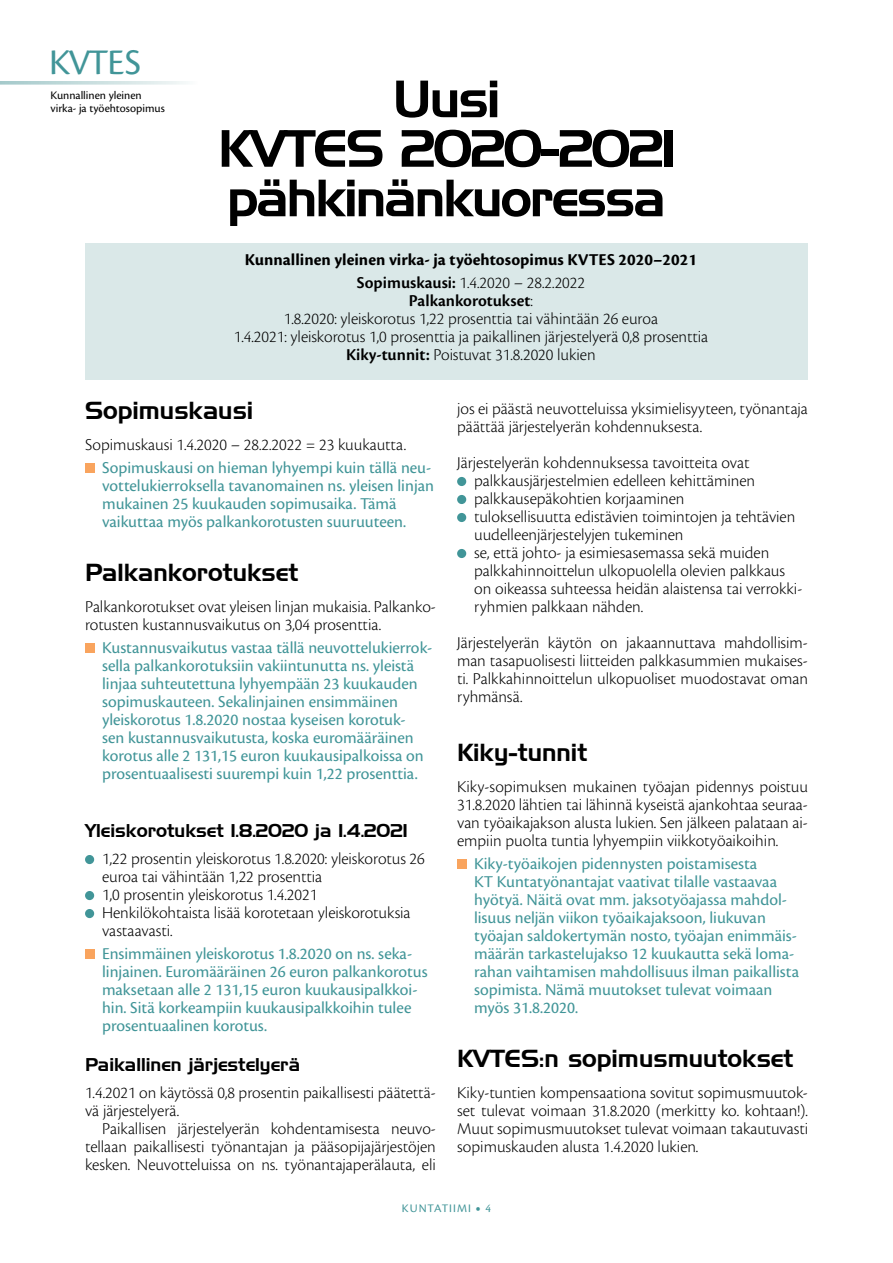
<style>
.page{position:relative;width:893px;height:1263px;background:#fff}
.page>*{position:absolute;margin:0;border:0;box-sizing:border-box;transform-origin:0 0}
.ots_hand_1{font:51px/49.5px "Handel Gothic BT";letter-spacing:-.04em;color:#000}
.ots_hand_1-2{font:37.5px "Cronos Pro";letter-spacing:-.04em;color:#419598}
.väliots_hand_3_16_16{font:24px "Handel Gothic BT";color:#000}
.väliots_hand_1_12_12{font:18px "Handel Gothic BT";color:#000}
.leipis_cro_115_12_SI{font:17.25px/18px "Cronos Pro";color:#419598}
.leipis_cro_115_12_EI{font:300 17.25px/18px "Cronos Pro";color:#000;text-align:justify}
.leipis_cro_PA_1{font:300 17.25px/18px "Cronos Pro";color:#000}
.leipis_cro_115_12{font:300 17.25px/18px "Cronos Pro";color:#000;text-align:justify}
.leipis_cro_115_12_EI-2{font:700 17.25px "Cronos Pro";color:#000}
.leipis_cro_115_12_EI-3{font:600 17.25px "Cronos Pro";color:#000}
.leipis_cro_8_85_TUNN{font:12px/12.8px "Cronos Pro";color:#000}
.leipis_cro_115_12_EI-4{font:12px "Cronos Pro";letter-spacing:.085em;color:#419598}
.s1{font-weight:600}
.s2{font-weight:300}
.s3{font-size:17.25px}
</style>
<div class="page">
<div style="left:85px;top:243px;width:723px;height:136px;background:#dae8e8"></div>
<div style="left:85px;top:463px;width:9px;height:9px;background:#f9a45e"></div>
<div style="left:85px;top:643px;width:9px;height:9px;background:#f9a45e"></div>
<div style="left:85px;top:855px;width:9px;height:9px;background:#419598;border-radius:50%"></div>
<div style="left:85px;top:891px;width:9px;height:9px;background:#419598;border-radius:50%"></div>
<div style="left:85px;top:909px;width:9px;height:9px;background:#419598;border-radius:50%"></div>
<div style="left:85px;top:949px;width:9px;height:10px;background:#f9a45e"></div>
<div style="left:457px;top:477px;width:9px;height:9px;background:#419598;border-radius:50%"></div>
<div style="left:457px;top:495px;width:9px;height:9px;background:#419598;border-radius:50%"></div>
<div style="left:457px;top:513px;width:9px;height:9px;background:#419598;border-radius:50%"></div>
<div style="left:457px;top:549px;width:9px;height:9px;background:#419598;border-radius:50%"></div>
<div style="left:457px;top:859px;width:9px;height:9px;background:#f9a45e"></div>
<svg style="left:0;top:81px;width:186px;height:4px"></svg>
<p class="ots_hand_1-2" style="left:49px;top:41px;width:93px">KVTES</p>
<p class="leipis_cro_8_85_TUNN" style="left:50px;top:89px;width:116px">Kunnallinen yleinen virka- ja työehtosopimus</p>
<p class="ots_hand_1" style="left:393px;top:74px;width:109px">Uusi</p>
<p class="ots_hand_1" style="left:218px;top:123px;width:458px">KVTES 2020-2021 pähkinänkuoressa</p>
<p class="leipis_cro_115_12_EI-2" style="left:245px;top:250px;width:453px">Kunnallinen yleinen virka- ja työehtosopimus KVTES 2020–2021</p>
<p class="leipis_cro_115_12_EI" style="left:357px;top:274px;width:230px"><span class="s1">Sopimuskausi:</span> 1.4.2020 – 28.2.2022</p>
<p class="leipis_cro_115_12_EI-3" style="left:409px;top:291px;width:126px">Palkankorotukset<span class="s2">:</span></p>
<p class="leipis_cro_115_12_EI" style="left:284px;top:309px;width:376px">1.8.2020: yleiskorotus 1,22 prosenttia tai vähintään 26 euroa</p>
<p class="leipis_cro_115_12_EI" style="left:234px;top:327px;width:476px">1.4.2021: yleiskorotus 1,0 prosenttia ja paikallinen järjestelyerä 0,8 prosenttia</p>
<p class="leipis_cro_115_12_EI" style="left:346px;top:345px;width:251px"><span class="s1">Kiky-tunnit:</span> Poistuvat 31.8.2020 lukien</p>
<p class="leipis_cro_115_12" style="left:457px;top:399px;width:352px">jos ei päästä neuvotteluissa yksimielisyyteen, työnantaja päättää järjestelyerän kohdennuksesta.</p>
<p class="leipis_cro_115_12_EI" style="left:457px;top:453px;width:294px">Järjestelyerän kohdennuksessa tavoitteita ovat</p>
<p class="leipis_cro_PA_1" style="left:474px;top:472px;width:282px">palkkausjärjestelmien edelleen kehittäminen</p>
<p class="leipis_cro_PA_1" style="left:474px;top:490px;width:212px">palkkausepäkohtien korjaaminen</p>
<p class="leipis_cro_PA_1" style="left:474px;top:508px;width:323px">tuloksellisuutta edistävien toimintojen ja tehtävien uudelleenjärjestelyjen tukeminen</p>
<p class="leipis_cro_PA_1" style="left:474px;top:544px;width:329px">se, että johto- ja esimiesasemassa sekä muiden palkkahinnoittelun ulkopuolella olevien palkkaus on oikeassa suhteessa heidän alaistensa tai verrokki&shy;ryhmien palkkaan nähden.</p>
<p class="leipis_cro_115_12_EI" style="left:457px;top:634px;width:352px">Järjestelyerän käytön on jakaannuttava mahdollisim&shy;man tasapuolisesti liitteiden palkkasummien mukaises&shy;ti. Palkkahinnoittelun ulkopuoliset muodostavat oman ryhmänsä.</p>
<p class="väliots_hand_3_16_16" style="left:457px;top:737px;width:132px">Kiky-tunnit</p>
<p class="leipis_cro_115_12_EI" style="left:457px;top:778px;width:352px">Kiky-sopimuksen mukainen työajan pidennys poistuu 31.8.2020 lähtien tai lähinnä kyseistä ajankohtaa seuraa&shy;van työaikajakson alusta lukien. Sen jälkeen palataan ai&shy;empiin puolta tuntia lyhyempiin viikkotyöaikoihin.</p>
<p class="leipis_cro_115_12_SI" style="left:474px;top:854px;width:326px">Kiky-työaikojen pidennysten poistamisesta<br>KT Kuntatyönantajat vaativat tilalle vastaavaa hyötyä. Näitä ovat mm. jaksotyöajassa mahdol&shy;lisuus neljän viikon työaikajaksoon, liukuvan työajan saldokertymän nosto, työajan enimmäis&shy;määrän tarkastelujakso 12 kuukautta sekä loma&shy;rahan vaihtamisen mahdollisuus ilman paikallista sopimista. Nämä muutokset tulevat voimaan myös 31.8.2020.</p>
<p class="väliots_hand_3_16_16" style="left:457px;top:1043px;width:338px">KVTES:n sopimusmuutokset</p>
<p class="leipis_cro_115_12_EI" style="left:457px;top:1084px;width:353px">Kiky-tuntien kompensaationa sovitut sopimusmuutok&shy;set tulevat voimaan 31.8.2020 (merkitty ko. kohtaan!).<br>Muut sopimusmuutokset tulevat voimaan takautuvasti sopimuskauden alusta 1.4.2020 lukien.</p>
<p class="väliots_hand_3_16_16" style="left:85px;top:395px;width:170px">Sopimuskausi</p>
<p class="leipis_cro_115_12_EI" style="left:85px;top:436px;width:323px">Sopimuskausi 1.4.2020 – 28.2.2022 = 23 kuukautta.</p>
<p class="leipis_cro_115_12_SI" style="left:102px;top:458px;width:333px">Sopimuskausi on hieman lyhyempi kuin tällä neu&shy;vottelukierroksella tavanomainen ns. yleisen linjan mukainen 25 kuukauden sopimusaika. Tämä vaikuttaa myös palkankorotusten suuruuteen.</p>
<p class="väliots_hand_3_16_16" style="left:85px;top:557px;width:215px">Palkankorotukset</p>
<p class="leipis_cro_115_12_EI" style="left:85px;top:598px;width:352px">Palkankorotukset ovat yleisen linjan mukaisia. Palkanko&shy;rotusten kustannusvaikutus on 3,04 prosenttia.</p>
<p class="leipis_cro_115_12_SI" style="left:102px;top:638px;width:332px">Kustannusvaikutus vastaa tällä neuvottelukierrok&shy;sella palkankorotuksiin vakiintunutta ns. yleistä linjaa suhteutettuna lyhyempään 23 kuukauden sopimuskauteen. Sekalinjainen ensimmäinen yleiskorotus 1.8.2020 nostaa kyseisen korotuk&shy;sen kustannusvaikutusta, koska euromääräinen korotus alle 2 131,15 euron kuukausipalkoissa on prosentuaalisesti suurempi kuin 1,22 prosenttia.</p>
<p class="väliots_hand_1_12_12" style="left:85px;top:820px;width:324px">Yleiskorotukset 1.8.2020 ja 1.4.2021</p>
<p class="leipis_cro_PA_1" style="left:102px;top:850px;width:324px">1,22 prosentin yleiskorotus 1.8.2020: yleiskorotus 26 euroa tai vähintään 1,22 prosenttia</p>
<p class="leipis_cro_PA_1" style="left:102px;top:886px;width:217px">1,0 prosentin yleiskorotus 1.4.2021</p>
<p class="leipis_cro_PA_1" style="left:102px;top:904px;width:310px">Henkilökohtaista lisää korotetaan yleiskorotuksia vastaavasti.</p>
<p class="leipis_cro_115_12_SI" style="left:102px;top:944px;width:327px">Ensimmäinen yleiskorotus 1.8.2020 on ns. seka&shy;linjainen. Euromääräinen 26 euron palkankorotus maksetaan alle 2 131,15 euron kuukausipalkkoi&shy;hin. Sitä korkeampiin kuukausipalkkoihin tulee prosentuaalinen korotus.</p>
<p class="väliots_hand_1_12_12" style="left:85px;top:1054px;width:217px">Paikallinen järjestelyerä</p>
<p class="leipis_cro_115_12_EI" style="left:85px;top:1084px;width:352px">1.4.2021 on käytössä 0,8 prosentin paikallisesti päätettä&shy;vä järjestelyerä.</p>
<p class="leipis_cro_115_12" style="left:85px;top:1120px;width:352px;text-indent:17px">Paikallisen järjestelyerän kohdentamisesta neuvo&shy;tellaan paikallisesti työnantajan ja pääsopijajärjestöjen kesken. Neuvotteluissa on ns. työnantajaperälauta, eli</p>
<p class="leipis_cro_115_12_EI-4" style="left:402px;top:1201px;width:91px">KUNTATIIMI <span class="s3">•</span> 4</p>
</div>
